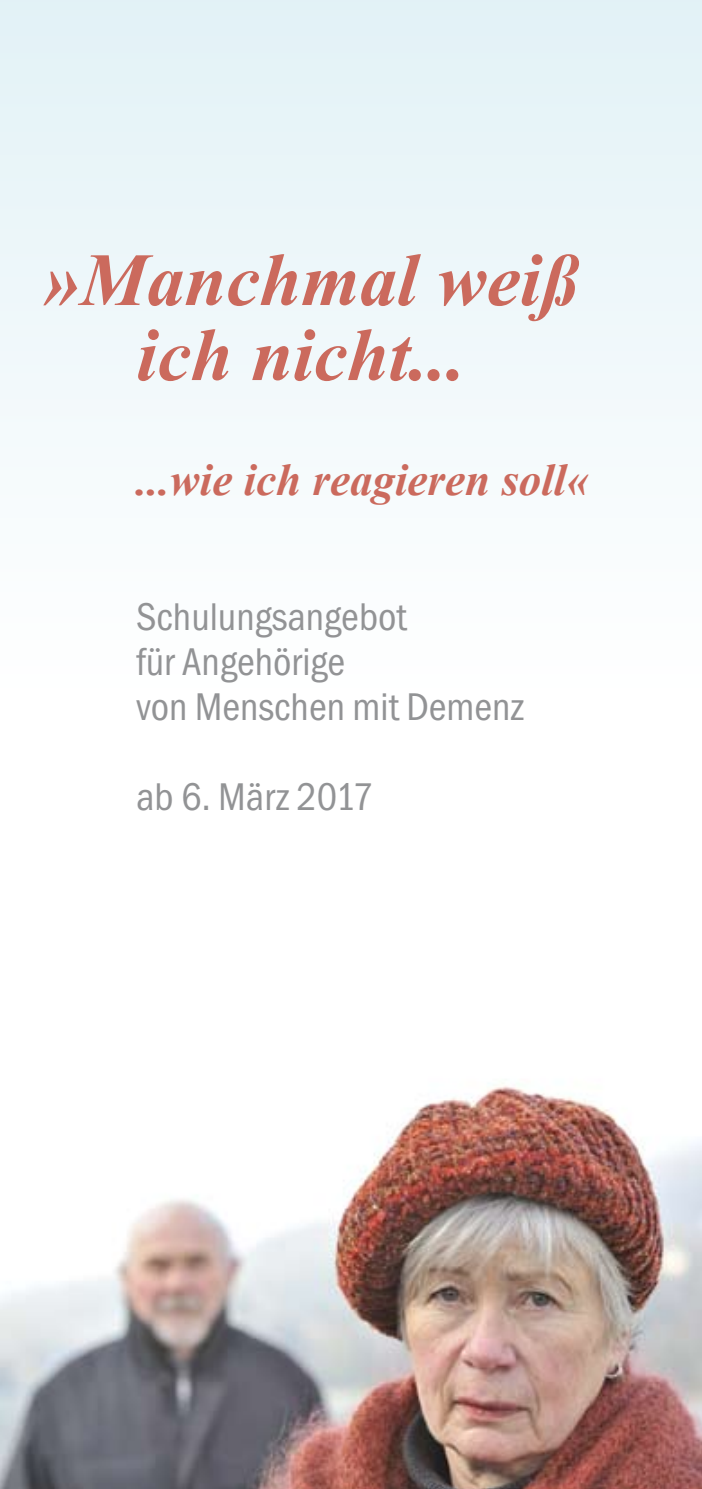
<style>
.page{position:relative;width:702px;height:1489px;background:#fff}
.page>*{position:absolute;margin:0;border:0;box-sizing:border-box;transform-origin:0 0}
.t1{font:italic 700 75px/75px "Times New Roman";color:#cb6a5d;text-align:center}
.t2{font:italic 700 45px "Times New Roman";color:#cb6a5d}
.t3{font:40px/45px "Paulin";color:#929395}
</style>
<div class="page">
<div style="left:0;top:0;width:702px;height:702px;background:linear-gradient(to bottom,#e2f2f6,#fff)"></div>
<img style="left:0;top:1083px;width:702px;height:405px">
<h1 class="t1" style="left:43px;top:241px;width:537px">»Manchmal weiß ich nicht...</h1>
<p class="t2" style="left:136px;top:454px;width:454px">...wie ich reagieren soll«</p>
<p class="t3" style="left:136px;top:594px;width:389px">Schulungsangebot<br>für Angehörige<br>von Menschen mit Demenz</p>
<p class="t3" style="left:136px;top:774px;width:238px">ab 6. März 2017</p>
</div>
